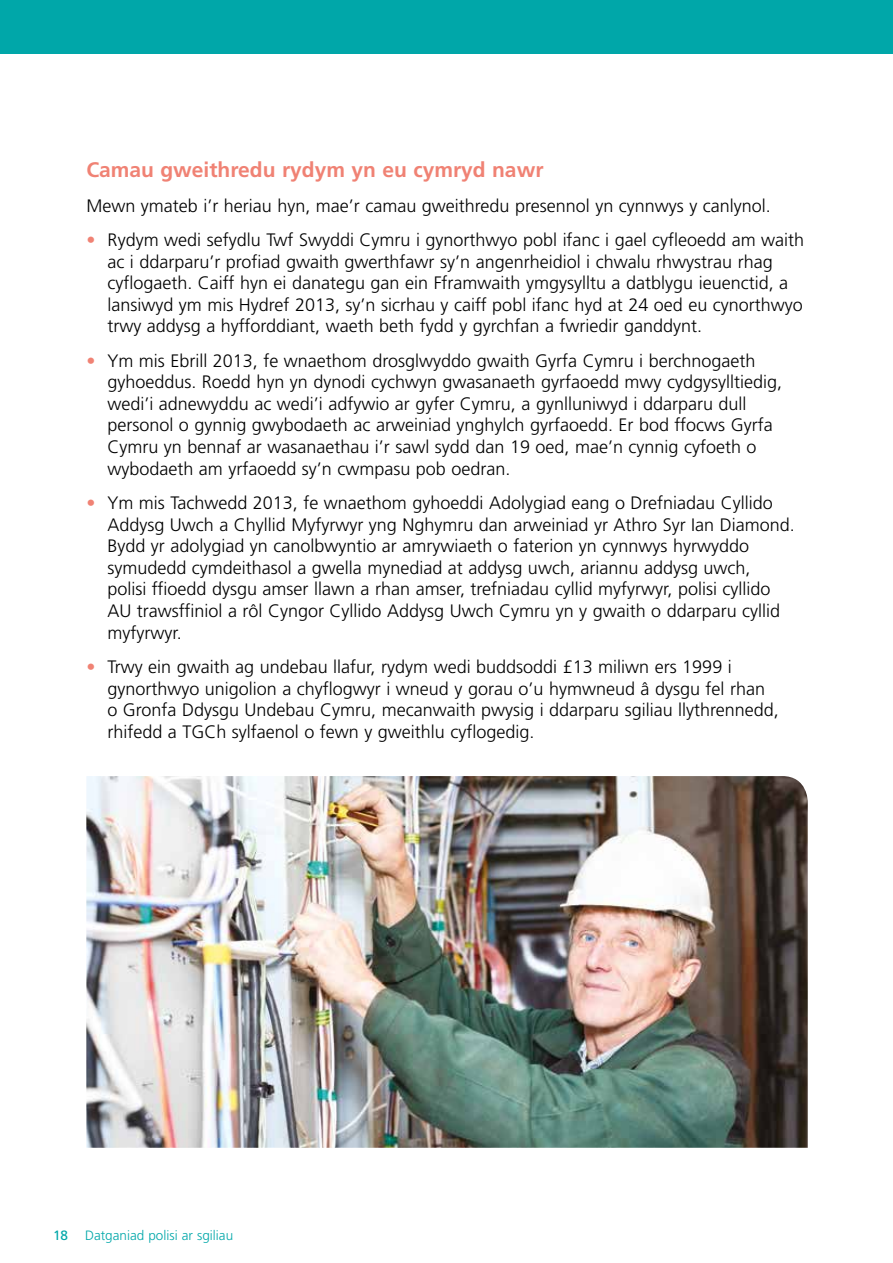
<style>
.page{position:relative;width:893px;height:1263px;background:#fff}
.page>*{position:absolute;margin:0;border:0;box-sizing:border-box;transform-origin:0 0}
.t1{font:700 21px "Frutiger";color:#f08274}
.t2{font:300 18px/21.6px "Frutiger";color:#000}
.t3{font:300 13.5px "Frutiger";color:#00a7a9}
.t4{font:13.5px "Frutiger";color:#00a7a9}
.s1{color:#f08274}
</style>
<div class="page">
<div style="left:0;top:0;width:893px;height:53px;background:#00a7a9"></div>
<img style="left:86px;top:776px;width:722px;height:372px">
<p class="t1" style="left:86px;top:158px;width:459px">Camau gweithredu rydym yn eu cymryd nawr</p>
<p class="t2" style="left:86px;top:195px;width:686px">Mewn ymateb i’r heriau hyn, mae’r camau gweithredu presennol yn cynnwys y canlynol.</p>
<p class="t2" style="left:107px;top:229px;width:698px;text-indent:-21px"><span class="s1">•</span> Rydym wedi sefydlu Twf Swyddi Cymru i gynorthwyo pobl ifanc i gael cyfleoedd am waith ac i ddarparu’r profiad gwaith gwerthfawr sy’n angenrheidiol i chwalu rhwystrau rhag cyflogaeth. Caiff hyn ei danategu gan ein Fframwaith ymgysylltu a datblygu ieuenctid, a lansiwyd ym mis Hydref 2013, sy’n sicrhau y caiff pobl ifanc hyd at 24 oed eu cynorthwyo trwy addysg a hyfforddiant, waeth beth fydd y gyrchfan a fwriedir ganddynt.</p>
<p class="t2" style="left:107px;top:350px;width:676px;text-indent:-21px"><span class="s1">•</span> Ym mis Ebrill 2013, fe wnaethom drosglwyddo gwaith Gyrfa Cymru i berchnogaeth gyhoeddus. Roedd hyn yn dynodi cychwyn gwasanaeth gyrfaoedd mwy cydgysylltiedig, wedi’i adnewyddu ac wedi’i adfywio ar gyfer Cymru, a gynlluniwyd i ddarparu dull personol o gynnig gwybodaeth ac arweiniad ynghylch gyrfaoedd. Er bod ffocws Gyrfa Cymru yn bennaf ar wasanaethau i’r sawl sydd dan 19 oed, mae’n cynnig cyfoeth o wybodaeth am yrfaoedd sy’n cwmpasu pob oedran.</p>
<p class="t2" style="left:107px;top:492px;width:689px;text-indent:-21px"><span class="s1">•</span> Ym mis Tachwedd 2013, fe wnaethom gyhoeddi Adolygiad eang o Drefniadau Cyllido Addysg Uwch a Chyllid Myfyrwyr yng Nghymru dan arweiniad yr Athro Syr Ian Diamond.<br>Bydd yr adolygiad yn canolbwyntio ar amrywiaeth o faterion yn cynnwys hyrwyddo symudedd cymdeithasol a gwella mynediad at addysg uwch, ariannu addysg uwch,<br>polisi ffioedd dysgu amser llawn a rhan amser, trefniadau cyllid myfyrwyr, polisi cyllido AU trawsffiniol a rôl Cyngor Cyllido Addysg Uwch Cymru yn y gwaith o ddarparu cyllid myfyrwyr.</p>
<p class="t2" style="left:107px;top:656px;width:673px;text-indent:-21px"><span class="s1">•</span> Trwy ein gwaith ag undebau llafur, rydym wedi buddsoddi £13 miliwn ers 1999 i gynorthwyo unigolion a chyflogwyr i wneud y gorau o’u hymwneud â dysgu fel rhan o Gronfa Ddysgu Undebau Cymru, mecanwaith pwysig i ddarparu sgiliau llythrennedd, rhifedd a TGCh sylfaenol o fewn y gweithlu cyflogedig.</p>
<p class="t4" style="left:53px;top:1227px;width:17px">18</p>
<p class="t3" style="left:85px;top:1228px;width:150px">Datganiad polisi ar sgiliau</p>
</div>
